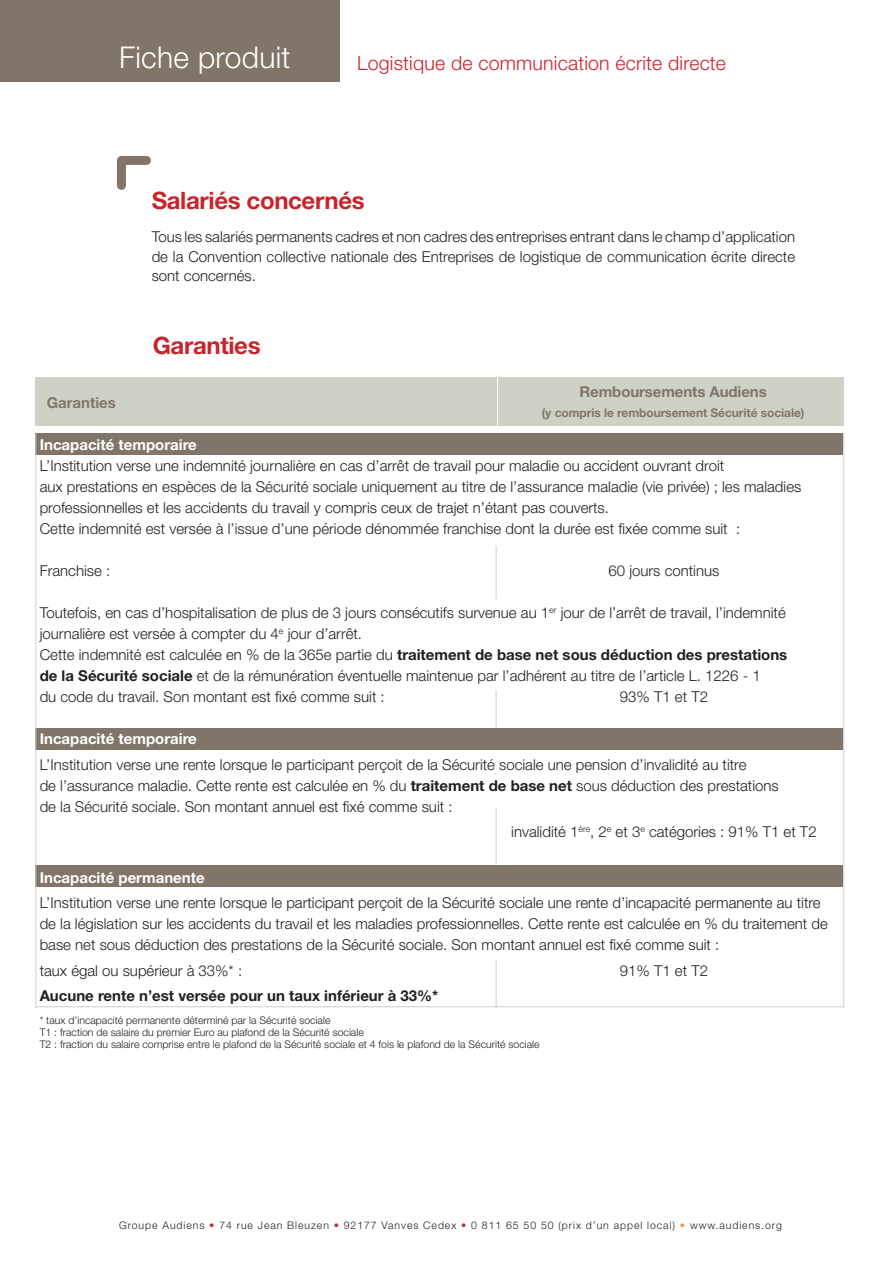
<style>
.page{position:relative;width:893px;height:1263px;background:#fff}
.page>*{position:absolute;margin:0;border:0;box-sizing:border-box;transform-origin:0 0}
.t1{font:300 30px "Helvetica Neue";letter-spacing:.01em;color:#fff}
.t2{font:700 24px "Helvetica Neue";letter-spacing:-.015em;color:#c8242b}
.t3{font:300 19.5px "Helvetica Neue";letter-spacing:.01em;color:#c8242b}
.t4{font:300 15px/21px "Helvetica Neue";color:#231f20}
.t5{font:700 15px "Helvetica Neue";color:#231f20}
.t6{font:700 15px "Helvetica Neue";color:#fff}
.t7{font:700 15px "Helvetica Neue";letter-spacing:-.005em;color:#807568}
.t8{font:700 12px "Helvetica Neue";letter-spacing:-.005em;color:#807568}
.t9{font:300 10.5px "Helvetica Neue";color:#231f20}
.t10{font:300 10.5px "Helvetica Neue";letter-spacing:.09em;color:#231f20}
.s1{font-weight:700;color:#fff}
.s2{font-weight:700}
.s3{color:#c8242b}
.s4{color:#f79332}
</style>
<div class="page">
<div style="left:0;top:0;width:339px;height:82px;background:#807568"></div>
<svg style="left:117px;top:155px;width:34px;height:35px"></svg>
<div style="left:35px;top:433px;width:808px;height:22px;background:#807568"></div>
<div style="left:35px;top:377px;width:461px;height:49px;background:#ced2c6"></div>
<div style="left:498px;top:377px;width:346px;height:49px;background:#ced2c6"></div>
<div style="left:35px;top:728px;width:808px;height:21px;background:#807568"></div>
<div style="left:35px;top:865px;width:808px;height:22px;background:#807568"></div>
<hr style="left:35px;top:1006px;width:808px;height:1px;background:#ced2c6">
<hr style="left:843px;top:433px;width:1px;height:575px;background:#ced2c6">
<hr style="left:35px;top:433px;width:1px;height:575px;background:#ced2c6">
<hr style="left:496px;top:546px;width:1px;height:54px;background:#ced2c6">
<hr style="left:496px;top:690px;width:1px;height:38px;background:#ced2c6">
<hr style="left:496px;top:808px;width:1px;height:57px;background:#ced2c6">
<hr style="left:496px;top:959px;width:1px;height:49px;background:#ced2c6">
<p class="t1" style="left:119px;top:39px;width:173px">Fiche produit</p>
<p class="t3" style="left:357px;top:51px;width:370px">Logistique de communication écrite directe</p>
<p class="t2" style="left:152px;top:185px;width:214px">Salariés concernés</p>
<p class="t4" style="left:152px;top:227px;width:645px;line-height:19.5px;text-align:justify">Tous les salariés permanents cadres et non cadres des entreprises entrant dans le champ d’application de la Convention collective nationale des Entreprises de logistique de communication écrite directe sont concernés.</p>
<p class="t2" style="left:153px;top:330px;width:109px">Garanties</p>
<p class="t7" style="left:579px;top:382px;width:189px">Remboursements Audiens</p>
<p class="t8" style="left:542px;top:405px;width:264px">(y compris le remboursement Sécurité sociale)</p>
<p class="t4" style="left:40px;top:434px;width:763px"><span class="s1">Incapacité temporaire<br></span>L’Institution verse une indemnité journalière en cas d’arrêt de travail pour maladie ou accident ouvrant droit<br>aux prestations en espèces de la Sécurité sociale uniquement au titre de l’assurance maladie (vie privée) ; les maladies professionnelles et les accidents du travail y compris ceux de trajet n’étant pas couverts.</p>
<p class="t4" style="left:40px;top:518px;width:702px">Cette indemnité est versée à l’issue d’une période dénommée franchise dont la durée est fixée comme suit :</p>
<p class="t4" style="left:40px;top:560px;width:72px">Franchise :</p>
<p class="t4" style="left:609px;top:560px;width:112px">60 jours continus</p>
<p class="t4" style="left:40px;top:602px;width:748px">Toutefois, en cas d’hospitalisation de plus de 3 jours consécutifs survenue au 1<sup>er</sup> jour de l’arrêt de travail, l’indemnité journalière est versée à compter du 4<sup>e</sup> jour d’arrêt.</p>
<p class="t4" style="left:40px;top:644px;width:749px">Cette indemnité est calculée en % de la 365e partie du <span class="s2">traitement de base net sous déduction des prestations de la Sécurité sociale</span> et de la rémunération éventuelle maintenue par l’adhérent au titre de l’article L. 1226 - 1<br>du code du travail. Son montant est fixé comme suit :</p>
<p class="t7" style="left:47px;top:394px;width:71px">Garanties</p>
<p class="t4" style="left:620px;top:686px;width:90px">93% T1 et T2</p>
<p class="t6" style="left:40px;top:730px;width:159px">Incapacité temporaire</p>
<p class="t4" style="left:40px;top:753px;width:741px">L’Institution verse une rente lorsque le participant perçoit de la Sécurité sociale une pension d’invalidité au titre<br>de l’assurance maladie. Cette rente est calculée en % du <span class="s2">traitement de base net</span> sous déduction des prestations de la Sécurité sociale. Son montant annuel est fixé comme suit :</p>
<p class="t4" style="left:511px;top:821px;width:307px">invalidité 1<sup>ère</sup>, 2<sup>e</sup> et 3<sup>e</sup> catégories : 91% T1 et T2</p>
<p class="t6" style="left:40px;top:868px;width:166px">Incapacité permanente</p>
<p class="t4" style="left:40px;top:892px;width:790px">L’Institution verse une rente lorsque le participant perçoit de la Sécurité sociale une rente d’incapacité permanente au titre de la législation sur les accidents du travail et les maladies professionnelles. Cette rente est calculée en % du traitement de base net sous déduction des prestations de la Sécurité sociale. Son montant annuel est fixé comme suit :</p>
<p class="t4" style="left:40px;top:959px;width:204px">taux égal ou supérieur à 33%* :</p>
<p class="t4" style="left:620px;top:959px;width:90px">91% T1 et T2</p>
<p class="t5" style="left:40px;top:986px;width:400px">Aucune rente n’est versée pour un taux inférieur à 33%*</p>
<p class="t9" style="left:40px;top:1014px;width:292px">* taux d’incapacité permanente déterminé par la Sécurité sociale</p>
<p class="t9" style="left:40px;top:1026px;width:326px">T1 : fraction de salaire du premier Euro au plafond de la Sécurité sociale</p>
<p class="t9" style="left:40px;top:1038px;width:501px">T2 : fraction du salaire comprise entre le plafond de la Sécurité sociale et 4 fois le plafond de la Sécurité sociale</p>
<p class="t10" style="left:119px;top:1218px;width:664px">Groupe Audiens <span class="s3">•</span> 74 rue Jean Bleuzen <span class="s3">•</span> 92177 Vanves Cedex <span class="s3">•</span> 0 811 65 50 50 (prix d’un appel local) <span class="s4">•</span> www.audiens.org</p>
</div>
